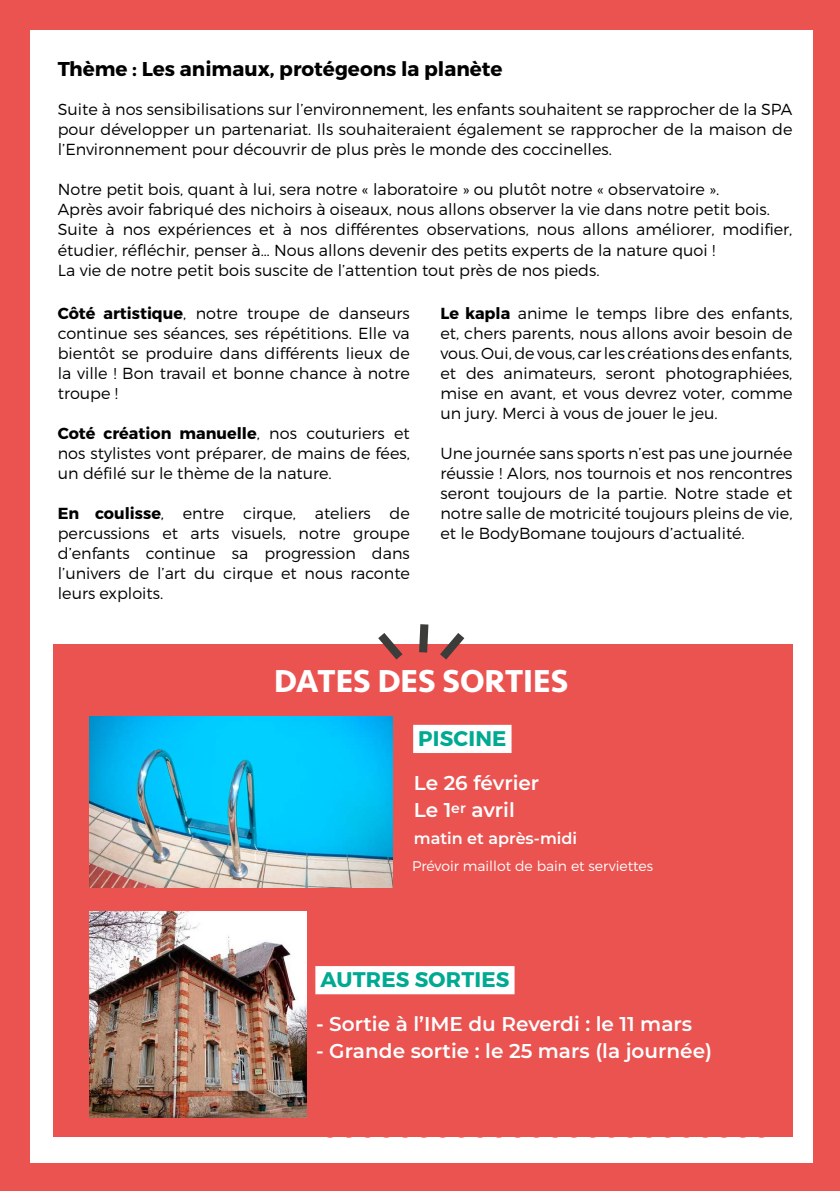
<style>
.page{position:relative;width:840px;height:1191px;background:#fff}
.page>*{position:absolute;margin:0;border:0;box-sizing:border-box;transform-origin:0 0}
.t1{font:700 33px "Seravek";color:#fff}
.t2{font:700 21.2px "Montserrat";letter-spacing:.01em;color:#00a991}
.t3{font:600 20px/27.4px "Montserrat";color:#fff}
.t4{font:700 20px "Montserrat";color:#000}
.t5{font:300 16px/20px "Montserrat";color:#000;text-align:justify}
.t6{font:600 16px "Montserrat";color:#fff}
.t7{font:300 14px "Montserrat";color:#fff}
.s1{font-weight:700}
</style>
<div class="page">
<div style="left:0;top:0;width:839px;height:1191px;background:#ea5350"></div>
<div style="left:30px;top:30px;width:781px;height:1133px;background:#fff"></div>
<div style="left:53px;top:645px;width:739px;height:492px;background:#ea5350"></div>
<svg style="left:369px;top:624px;width:103px;height:36px"></svg>
<div style="left:413px;top:725px;width:98px;height:28px;background:#fff"></div>
<img style="left:90px;top:716px;width:302px;height:171px">
<div style="left:315px;top:966px;width:199px;height:28px;background:#fff"></div>
<svg style="left:327px;top:1137px;width:438px;height:1px"></svg>
<img style="left:90px;top:911px;width:216px;height:206px">
<p class="t4" style="left:58px;top:57px;width:446px">Thème : Les animaux, protégeons la planète</p>
<p class="t5" style="left:58px;top:99px;width:735px">Suite à nos sensibilisations sur l’environnement, les enfants souhaitent se rapprocher de la SPA pour développer un partenariat. Ils souhaiteraient également se rapprocher de la maison de l’Environnement pour découvrir de plus près le monde des coccinelles.</p>
<p class="t5" style="left:58px;top:179px;width:735px;text-align:left">Notre petit bois, quant à lui, sera notre « laboratoire » ou plutôt notre « observatoire ».<br>Après avoir fabriqué des nichoirs à oiseaux, nous allons observer la vie dans notre petit bois.<br>Suite à nos expériences et à nos différentes observations, nous allons améliorer, modifier, étudier, réfléchir, penser à… Nous allons devenir des petits experts de la nature quoi !<br>La vie de notre petit bois suscite de l’attention tout près de nos pieds.</p>
<p class="t5" style="left:58px;top:303px;width:353px"><span class="s1">Côté artistique</span>, notre troupe de danseurs continue ses séances, ses répétitions. Elle va bientôt se produire dans différents lieux de la ville ! Bon travail et bonne chance à notre troupe !</p>
<p class="t5" style="left:58px;top:423px;width:353px"><span class="s1">Coté création manuelle</span>, nos couturiers et nos stylistes vont préparer, de mains de fées, un défilé sur le thème de la nature.</p>
<p class="t5" style="left:58px;top:503px;width:353px"><span class="s1">En coulisse</span>, entre cirque, ateliers de percussions et arts visuels, notre groupe d’enfants continue sa progression dans l’univers de l’art du cirque et nous raconte leurs exploits.</p>
<p class="t5" style="left:440px;top:303px;width:353px"><span class="s1">Le kapla</span> anime le temps libre des enfants, et, chers parents, nous allons avoir besoin de vous. Oui, de vous, car les créations des enfants, et des animateurs, seront photographiées, mise en avant, et vous devrez voter, comme un jury. Merci à vous de jouer le jeu.</p>
<p class="t5" style="left:440px;top:443px;width:353px">Une journée sans sports n’est pas une journée réussie ! Alors, nos tournois et nos rencontres seront toujours de la partie. Notre stade et notre salle de motricité toujours pleins de vie, et le BodyBomane toujours d’actualité.</p>
<h1 class="t1" style="left:274px;top:654px;width:295px">DATES DES SORTIES</h1>
<h2 class="t2" style="left:418px;top:725px;width:90px">PISCINE</h2>
<p class="t3" style="left:413px;top:768px;width:127px">Le 26 février<br>Le 1<sup>er</sup> avril</p>
<p class="t6" style="left:413px;top:827px;width:165px">matin et après-midi</p>
<p class="t7" style="left:412px;top:857px;width:242px">Prévoir maillot de bain et serviettes</p>
<h2 class="t2" style="left:320px;top:966px;width:190px">AUTRES SORTIES</h2>
<p class="t3" style="left:316px;top:1009px;width:377px">- Sortie à l’IME du Reverdi : le 11 mars</p>
<p class="t3" style="left:316px;top:1036px;width:397px">- Grande sortie : le 25 mars (la journée)</p>
</div>
